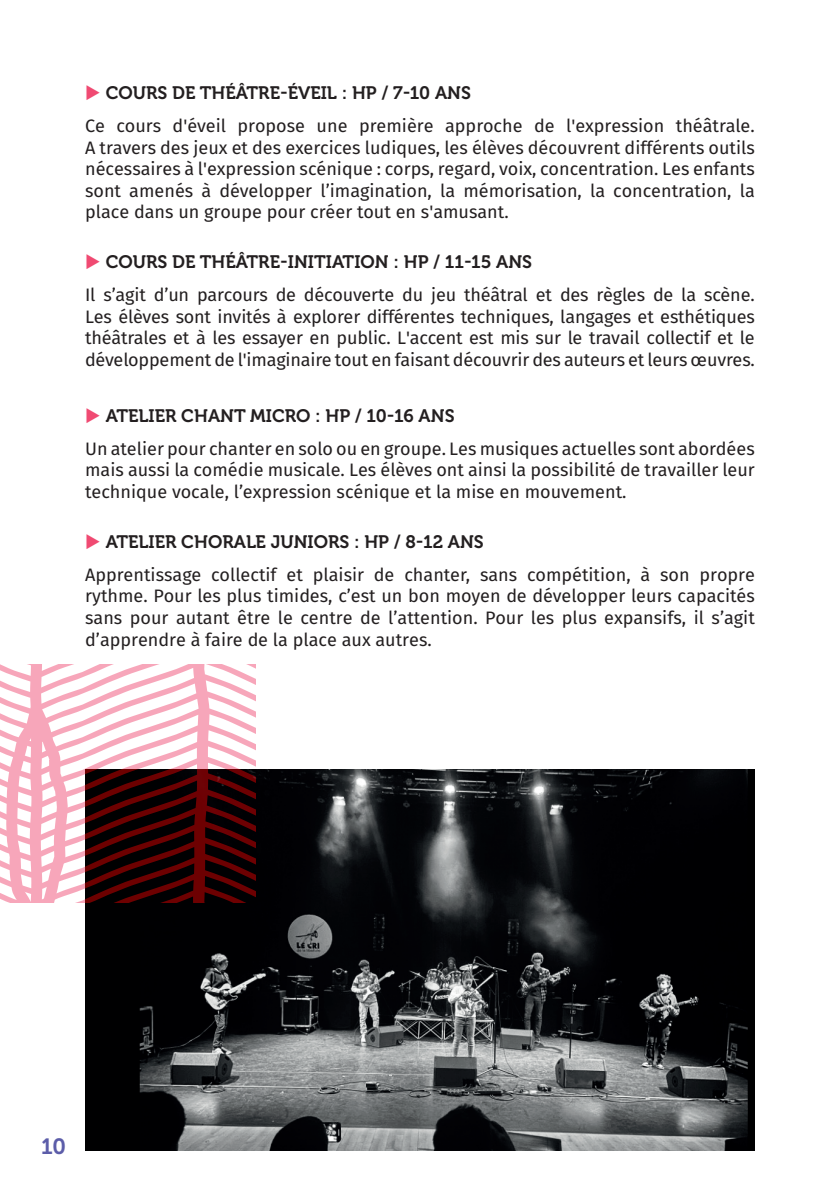
<style>
.page{position:relative;width:840px;height:1191px;background:#fff}
.page>*{position:absolute;margin:0;border:0;box-sizing:border-box;transform-origin:0 0}
.t1{font:22px "Museo 700";color:#5c5da9}
.t2{font:18px/21.6px "Fira Sans";color:#231f20;text-align:justify}
.t3{font:18px "Museo 700";color:#231f20}
.s1{color:#f04a72}
</style>
<div class="page">
<img style="left:85px;top:769px;width:669px;height:381px">
<svg style="left:0;top:664px;width:255px;height:238px"></svg>
<svg style="left:6px;top:702px;width:62px;height:200px"></svg>
<p class="t3" style="left:85px;top:83px;width:387px"><span class="s1">◆</span> COURS DE THÉÂTRE-ÉVEIL : HP / 7-10 ANS</p>
<p class="t2" style="left:85px;top:116px;width:671px">Ce cours d'éveil propose une première approche de l'expression théâtrale.<br>A travers des jeux et des exercices ludiques, les élèves découvrent différents outils nécessaires à l'expression scénique : corps, regard, voix, concentration. Les enfants sont amenés à développer l’imagination, la mémorisation, la concentration, la place dans un groupe pour créer tout en s'amusant.</p>
<p class="t3" style="left:85px;top:252px;width:448px"><span class="s1">◆</span> COURS DE THÉÂTRE-INITIATION : HP / 11-15 ANS</p>
<p class="t2" style="left:85px;top:285px;width:671px">Il s’agit d’un parcours de découverte du jeu théâtral et des règles de la scène.<br>Les élèves sont invités à explorer différentes techniques, langages et esthétiques théâtrales et à les essayer en public. L'accent est mis sur le travail collectif et le développement de l'imaginaire tout en faisant découvrir des auteurs et leurs œuvres.</p>
<p class="t3" style="left:85px;top:405px;width:371px"><span class="s1">◆</span> ATELIER CHANT MICRO : HP / 10-16 ANS</p>
<p class="t2" style="left:85px;top:439px;width:671px">Un atelier pour chanter en solo ou en groupe. Les musiques actuelles sont abordées mais aussi la comédie musicale. Les élèves ont ainsi la possibilité de travailler leur technique vocale, l’expression scénique et la mise en mouvement.</p>
<p class="t3" style="left:85px;top:531px;width:400px"><span class="s1">◆</span> ATELIER CHORALE JUNIORS : HP / 8-12 ANS</p>
<p class="t2" style="left:85px;top:565px;width:671px">Apprentissage collectif et plaisir de chanter, sans compétition, à son propre rythme. Pour les plus timides, c’est un bon moyen de développer leurs capacités sans pour autant être le centre de l’attention. Pour les plus expansifs, il s’agit d’apprendre à faire de la place aux autres.</p>
<p class="t1" style="left:41px;top:1134px;width:26px">10</p>
</div>
